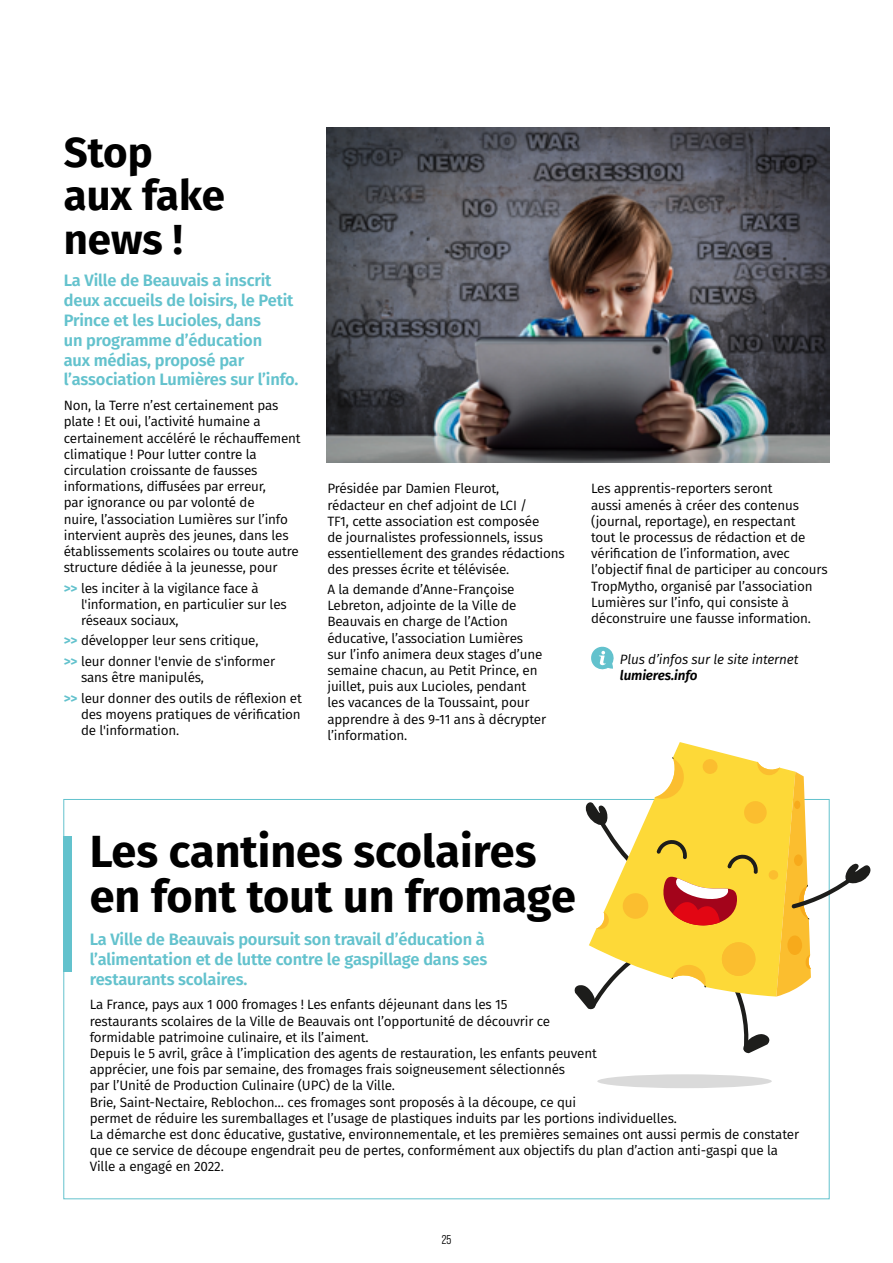
<style>
.page{position:relative;width:893px;height:1263px;background:#fff}
.page>*{position:absolute;margin:0;border:0;box-sizing:border-box;transform-origin:0 0}
.t1{font:700 45px/45px "Fira Sans";color:#000}
.t2{font:700 42px/43.5px "Fira Sans";color:#000}
.t3{font:600 16.5px/19.8px "Fira Sans";letter-spacing:-.01em;color:#63c2cd}
.t4{font:13.5px/16.2px "Fira Sans";letter-spacing:-.01em;color:#000}
.t5{font:italic 13.5px "Fira Sans";letter-spacing:-.01em;color:#000}
.t6{font:italic 600 13.5px "Fira Sans";letter-spacing:-.01em;color:#000}
.t7{font:12.75px "Bebas Neue Pro Middle";color:#000}
.s1{font-weight:700;color:#63c2cd}
</style>
<div class="page">
<svg style="left:591px;top:646px;width:23px;height:24px"></svg>
<div style="left:63px;top:836px;width:9px;height:136px;background:#63c2cd"></div>
<img style="left:327px;top:128px;width:502px;height:335px">
<svg style="left:673px;top:742px;width:65px;height:15px"></svg>
<div style="left:597px;top:1074px;width:175px;height:14px;background:#dadada;border-radius:50%"></div>
<svg style="left:574px;top:757px;width:297px;height:296px"></svg>
<h2 class="t2" style="left:64px;top:128px;width:163px">Stop aux fake news !</h2>
<p class="t3" style="left:64px;top:270px;width:236px">La Ville de Beauvais a inscrit deux accueils de loisirs, le Petit<br>Prince et les Lucioles, dans<br>un programme d’éducation<br>aux médias, proposé par l’association Lumières sur l’info.</p>
<p class="t4" style="left:64px;top:397px;width:238px">Non, la Terre n’est certainement pas plate ! Et oui, l’activité humaine a certainement accéléré le réchauffement climatique ! Pour lutter contre la circulation croissante de fausses informations, diffusées par erreur,<br>par ignorance ou par volonté de<br>nuire, l’association Lumières sur l’info intervient auprès des jeunes, dans les établissements scolaires ou toute autre structure dédiée à la jeunesse, pour</p>
<p class="t4" style="left:81px;top:579px;width:207px;text-indent:-17px"><span class="s1">&gt;&gt;</span> les inciter à la vigilance face à l'information, en particulier sur les réseaux sociaux,</p>
<p class="t4" style="left:64px;top:630px;width:213px;line-height:20.4px"><span class="s1">&gt;&gt;</span> développer leur sens critique, <span class="s1">&gt;&gt;</span> leur donner l'envie de s'informer</p>
<p class="t4" style="left:64px;top:667px;width:240px;line-height:20.4px;text-indent:17px">sans être manipulés,<br><span class="s1">&gt;&gt;</span> leur donner des outils de réflexion et</p>
<p class="t4" style="left:81px;top:706px;width:221px">des moyens pratiques de vérification de l'information.</p>
<p class="t4" style="left:327px;top:480px;width:239px">Présidée par Damien Fleurot,<br>rédacteur en chef adjoint de LCI /<br>TF1, cette association est composée<br>de journalistes professionnels, issus essentiellement des grandes rédactions des presses écrite et télévisée.</p>
<p class="t4" style="left:327px;top:581px;width:220px">A la demande d’Anne-Françoise<br>Lebreton, adjointe de la Ville de<br>Beauvais en charge de l’Action éducative, l’association Lumières<br>sur l’info animera deux stages d’une semaine chacun, au Petit Prince, en juillet, puis aux Lucioles, pendant les vacances de la Toussaint, pour apprendre à des 9-11 ans à décrypter l’information.</p>
<p class="t4" style="left:591px;top:480px;width:238px">Les apprentis-reporters seront<br>aussi amenés à créer des contenus (journal, reportage), en respectant<br>tout le processus de rédaction et de vérification de l’information, avec l’objectif final de participer au concours TropMytho, organisé par l’association Lumières sur l’info, qui consiste à déconstruire une fausse information.</p>
<p class="t5" style="left:620px;top:649px;width:180px">Plus d’infos sur le site internet</p>
<p class="t6" style="left:620px;top:664px;width:79px">lumieres.info</p>
<h1 class="t1" style="left:90px;top:826px;width:488px">Les cantines scolaires en font tout un fromage</h1>
<p class="t3" style="left:90px;top:928px;width:399px">La Ville de Beauvais poursuit son travail d’éducation à l’alimentation et de lutte contre le gaspillage dans ses restaurants scolaires.</p>
<p class="t4" style="left:90px;top:996px;width:711px">La France, pays aux 1 000 fromages ! Les enfants déjeunant dans les 15<br>restaurants scolaires de la Ville de Beauvais ont l’opportunité de découvrir ce<br>formidable patrimoine culinaire, et ils l’aiment.<br>Depuis le 5 avril, grâce à l’implication des agents de restauration, les enfants peuvent<br>apprécier, une fois par semaine, des fromages frais soigneusement sélectionnés<br>par l’Unité de Production Culinaire (UPC) de la Ville.<br>Brie, Saint-Nectaire, Reblochon… ces fromages sont proposés à la découpe, ce qui<br>permet de réduire les suremballages et l’usage de plastiques induits par les portions individuelles.<br>La démarche est donc éducative, gustative, environnementale, et les premières semaines ont aussi permis de constater que ce service de découpe engendrait peu de pertes, conformément aux objectifs du plan d’action anti-gaspi que la Ville a engagé en 2022.</p>
<p class="t7" style="left:442px;top:1232px;width:11px">25</p>
</div>
